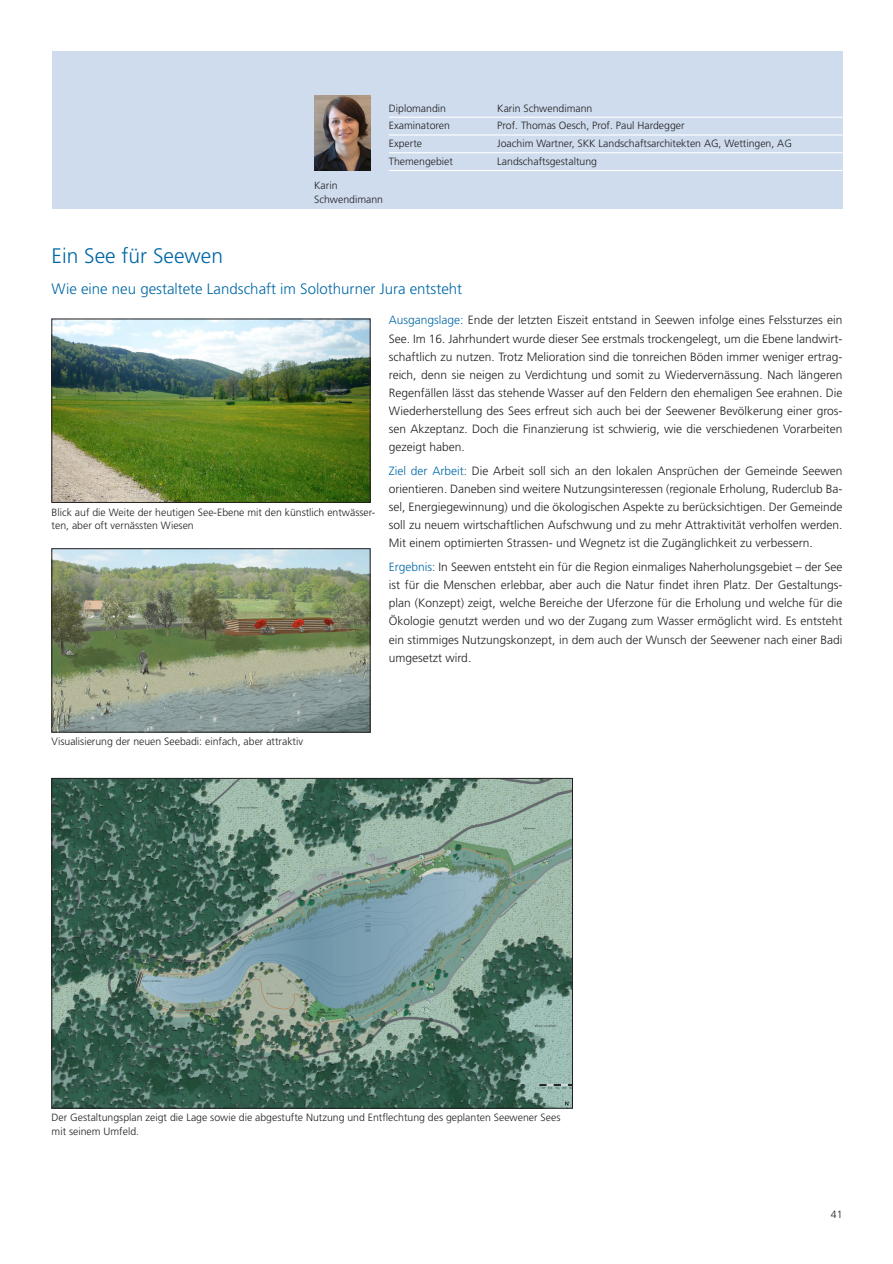
<style>
.page{position:relative;width:893px;height:1264px;background:#fff}
.page>*{position:absolute;margin:0;border:0;box-sizing:border-box;transform-origin:0 0}
.t1{font:300 21px "Frutiger LT Pro";color:#0068a5}
.t2{font:300 15px "Frutiger LT Pro";color:#0068a5}
.t3{font:300 12px/18px "Frutiger LT Pro";color:#231f20;text-align:justify}
.t4{font:300 10.5px/13.5px "Frutiger LT Pro";color:#231f20}
.s1{color:#0068a5}
</style>
<div class="page">
<div style="left:52px;top:52px;width:790px;height:157px;background:#cedced"></div>
<img style="left:54px;top:321px;width:314px;height:179px">
<div style="left:52px;top:319px;width:318px;height:183px;border:1px solid #231f20"></div>
<img style="left:54px;top:550px;width:314px;height:180px">
<div style="left:52px;top:548px;width:318px;height:184px;border:1px solid #231f20"></div>
<img style="left:54px;top:780px;width:517px;height:326px">
<hr style="left:389px;top:117px;width:453px;height:1px;background:#fff">
<hr style="left:389px;top:134px;width:453px;height:1px;background:#fff">
<hr style="left:389px;top:152px;width:453px;height:1px;background:#fff">
<hr style="left:389px;top:170px;width:453px;height:1px;background:#fff">
<img style="left:314px;top:96px;width:56px;height:75px">
<p class="t4" style="left:389px;top:101px;width:59px">Diplomandin</p>
<p class="t4" style="left:497px;top:101px;width:97px">Karin Schwendimann</p>
<p class="t4" style="left:389px;top:119px;width:63px">Examinatoren</p>
<p class="t4" style="left:497px;top:119px;width:189px">Prof. Thomas Oesch, Prof. Paul Hardegger</p>
<p class="t4" style="left:389px;top:137px;width:35px">Experte</p>
<p class="t4" style="left:497px;top:137px;width:296px">Joachim Wartner, SKK Landschaftsarchitekten AG, Wettingen, AG</p>
<p class="t4" style="left:389px;top:154px;width:66px">Themengebiet</p>
<p class="t4" style="left:497px;top:154px;width:101px">Landschaftsgestaltung</p>
<p class="t4" style="left:314px;top:179px;width:70px">Karin<br>Schwendimann</p>
<h1 class="t1" style="left:52px;top:244px;width:173px">Ein See für Seewen</h1>
<p class="t2" style="left:52px;top:280px;width:412px">Wie eine neu gestaltete Landschaft im Solothurner Jura entsteht</p>
<p class="t4" style="left:52px;top:505px;width:325px">Blick auf die Weite der heutigen See-Ebene mit den künstlich entwässer&shy;ten, aber oft vernässten Wiesen</p>
<p class="t3" style="left:389px;top:311px;width:455px"><span class="s1">Ausgangslage:</span> Ende der letzten Eiszeit entstand in Seewen infolge eines Felssturzes ein See. Im 16. Jahrhundert wurde dieser See erstmals trockengelegt, um die Ebene landwirt&shy;schaftlich zu nutzen. Trotz Melioration sind die tonreichen Böden immer weniger ertrag&shy;reich, denn sie neigen zu Verdichtung und somit zu Wiedervernässung. Nach längeren Regenfällen lässt das stehende Wasser auf den Feldern den ehemaligen See erahnen. Die Wiederherstellung des Sees erfreut sich auch bei der Seewener Bevölkerung einer gros&shy;sen Akzeptanz. Doch die Finanzierung ist schwierig, wie die verschiedenen Vorarbeiten gezeigt haben.</p>
<p class="t3" style="left:389px;top:462px;width:455px"><span class="s1">Ziel der Arbeit:</span> Die Arbeit soll sich an den lokalen Ansprüchen der Gemeinde Seewen orientieren. Daneben sind weitere Nutzungsinteressen (regionale Erholung, Ruderclub Ba&shy;sel, Energiegewinnung) und die ökologischen Aspekte zu berücksichtigen. Der Gemeinde soll zu neuem wirtschaftlichen Aufschwung und zu mehr Attraktivität verholfen werden.<br>Mit einem optimierten Strassen- und Wegnetz ist die Zugänglichkeit zu verbessern.</p>
<p class="t3" style="left:389px;top:558px;width:455px"><span class="s1">Ergebnis:</span> In Seewen entsteht ein für die Region einmaliges Naherholungsgebiet – der See ist für die Menschen erlebbar, aber auch die Natur findet ihren Platz. Der Gestaltungs&shy;plan (Konzept) zeigt, welche Bereiche der Uferzone für die Erholung und welche für die Ökologie genutzt werden und wo der Zugang zum Wasser ermöglicht wird. Es entsteht ein stimmiges Nutzungskonzept, in dem auch der Wunsch der Seewener nach einer Badi umgesetzt wird.</p>
<p class="t4" style="left:52px;top:735px;width:253px">Visualisierung der neuen Seebadi: einfach, aber attraktiv</p>
<p class="t4" style="left:52px;top:1110px;width:510px">Der Gestaltungsplan zeigt die Lage sowie die abgestufte Nutzung und Entflechtung des geplanten Seewener Sees mit seinem Umfeld.</p>
<p class="t4" style="left:831px;top:1206px;width:13px">41</p>
</div>
